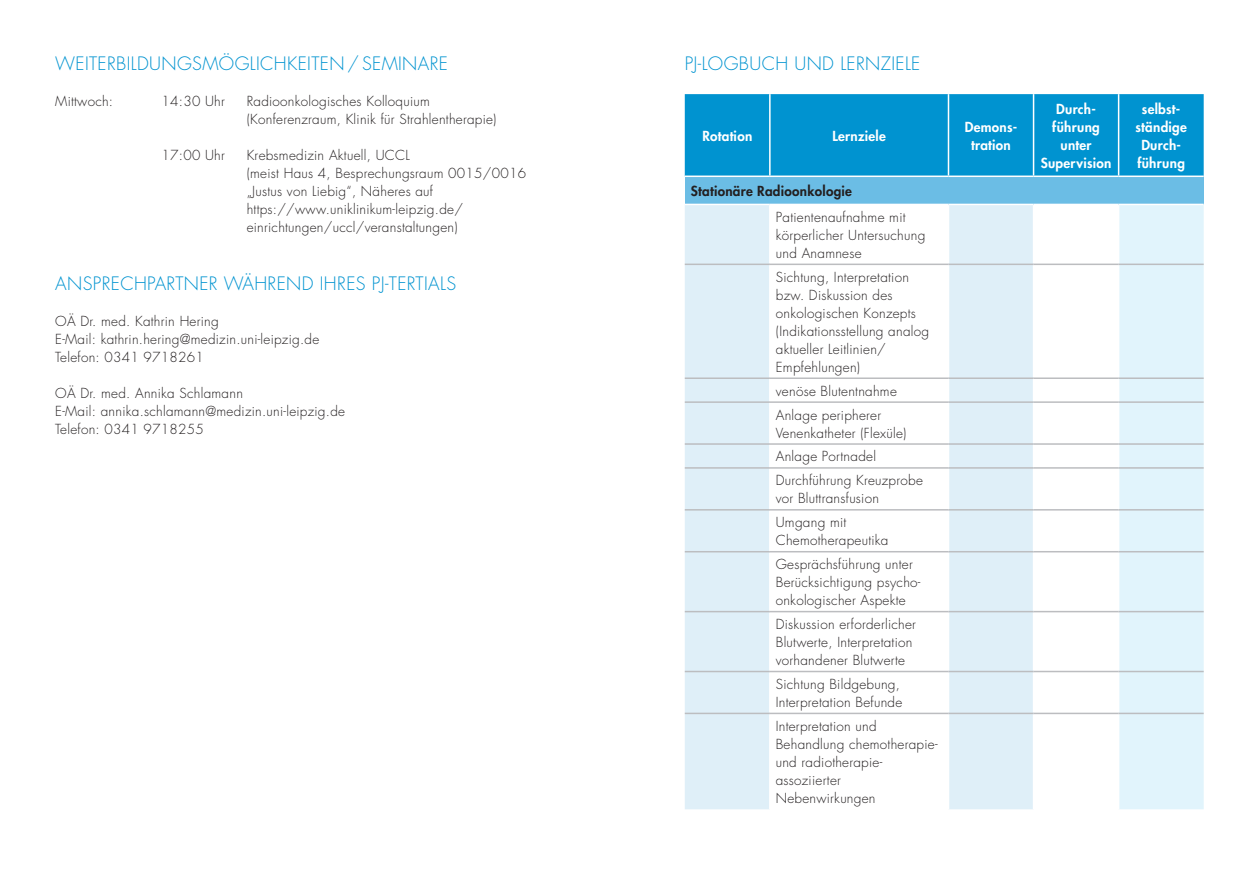
<style>
.page{position:relative;width:1259px;height:893px;background:#fff}
.page>*{position:absolute;margin:0;border:0;box-sizing:border-box;transform-origin:0 0}
.t1{font:300 18px "Futura Std";letter-spacing:.02em;color:#0093d0}
.t2{font:300 13.5px/18px "Futura Std";letter-spacing:.02em;color:#231f20}
.t3{font:800 13.5px/18px "Futura Std";letter-spacing:.02em;color:#fff;text-align:center}
.t4{font:800 13.5px "Futura Std";letter-spacing:.02em;color:#231f20}
</style>
<div class="page">
<div style="left:685px;top:94px;width:518px;height:82px;background:#0093d0"></div>
<div style="left:685px;top:176px;width:518px;height:28px;background:#6bbde5"></div>
<svg style="left:685px;top:205px;width:347px;height:604px"></svg>
<svg style="left:1119px;top:205px;width:84px;height:604px;background:#e2f4fb"></svg>
<hr style="left:769px;top:94px;width:1px;height:82px;background:#fff">
<hr style="left:947px;top:94px;width:2px;height:82px;background:#fff">
<hr style="left:1032px;top:94px;width:2px;height:82px;background:#fff">
<hr style="left:1118px;top:94px;width:1px;height:82px;background:#fff">
<hr style="left:685px;top:176px;width:85px;height:1px;background:#fff">
<hr style="left:770px;top:176px;width:178px;height:1px;background:#fff">
<hr style="left:948px;top:176px;width:85px;height:1px;background:#fff">
<hr style="left:1033px;top:176px;width:85px;height:1px;background:#fff">
<hr style="left:1118px;top:176px;width:85px;height:1px;background:#fff">
<hr style="left:769px;top:205px;width:1px;height:59px;background:#fff">
<hr style="left:947px;top:205px;width:2px;height:59px;background:#fff">
<hr style="left:769px;top:265px;width:1px;height:112px;background:#fff">
<hr style="left:947px;top:265px;width:2px;height:112px;background:#fff">
<svg style="left:769px;top:379px;width:1px;height:22px"></svg>
<hr style="left:947px;top:379px;width:2px;height:22px;background:#fff">
<hr style="left:769px;top:403px;width:1px;height:40px;background:#fff">
<hr style="left:947px;top:403px;width:2px;height:40px;background:#fff">
<svg style="left:769px;top:445px;width:1px;height:22px"></svg>
<hr style="left:947px;top:445px;width:2px;height:22px;background:#fff">
<hr style="left:769px;top:469px;width:1px;height:40px;background:#fff">
<hr style="left:947px;top:469px;width:2px;height:40px;background:#fff">
<hr style="left:769px;top:511px;width:1px;height:40px;background:#fff">
<hr style="left:947px;top:511px;width:2px;height:40px;background:#fff">
<hr style="left:769px;top:552px;width:1px;height:59px;background:#fff">
<hr style="left:947px;top:552px;width:2px;height:59px;background:#fff">
<hr style="left:769px;top:612px;width:1px;height:59px;background:#fff">
<hr style="left:947px;top:612px;width:2px;height:59px;background:#fff">
<hr style="left:769px;top:672px;width:1px;height:41px;background:#fff">
<hr style="left:947px;top:672px;width:2px;height:41px;background:#fff">
<hr style="left:769px;top:714px;width:1px;height:95px;background:#fff">
<hr style="left:947px;top:714px;width:2px;height:95px;background:#fff">
<hr style="left:685px;top:264px;width:85px;height:1px;background:#bcbdc0">
<hr style="left:770px;top:264px;width:178px;height:1px;background:#bcbdc0">
<hr style="left:948px;top:264px;width:85px;height:1px;background:#bcbdc0">
<hr style="left:1033px;top:264px;width:85px;height:1px;background:#bcbdc0">
<hr style="left:1118px;top:264px;width:85px;height:1px;background:#bcbdc0">
<hr style="left:685px;top:377px;width:85px;height:2px;background:#bcbdc0">
<hr style="left:770px;top:377px;width:178px;height:2px;background:#bcbdc0">
<hr style="left:948px;top:377px;width:85px;height:2px;background:#bcbdc0">
<hr style="left:1033px;top:377px;width:85px;height:2px;background:#bcbdc0">
<hr style="left:1118px;top:377px;width:85px;height:2px;background:#bcbdc0">
<hr style="left:685px;top:401px;width:85px;height:2px;background:#bcbdc0">
<hr style="left:770px;top:401px;width:178px;height:2px;background:#bcbdc0">
<hr style="left:948px;top:401px;width:85px;height:2px;background:#bcbdc0">
<hr style="left:1033px;top:401px;width:85px;height:2px;background:#bcbdc0">
<hr style="left:1118px;top:401px;width:85px;height:2px;background:#bcbdc0">
<hr style="left:685px;top:443px;width:85px;height:2px;background:#bcbdc0">
<hr style="left:770px;top:443px;width:178px;height:2px;background:#bcbdc0">
<hr style="left:948px;top:443px;width:85px;height:2px;background:#bcbdc0">
<hr style="left:1033px;top:443px;width:85px;height:2px;background:#bcbdc0">
<hr style="left:1118px;top:443px;width:85px;height:2px;background:#bcbdc0">
<hr style="left:685px;top:467px;width:85px;height:2px;background:#bcbdc0">
<hr style="left:770px;top:467px;width:178px;height:2px;background:#bcbdc0">
<hr style="left:948px;top:467px;width:85px;height:2px;background:#bcbdc0">
<hr style="left:1033px;top:467px;width:85px;height:2px;background:#bcbdc0">
<hr style="left:1118px;top:467px;width:85px;height:2px;background:#bcbdc0">
<hr style="left:685px;top:509px;width:85px;height:2px;background:#bcbdc0">
<hr style="left:770px;top:509px;width:178px;height:2px;background:#bcbdc0">
<hr style="left:948px;top:509px;width:85px;height:2px;background:#bcbdc0">
<hr style="left:1033px;top:509px;width:85px;height:2px;background:#bcbdc0">
<hr style="left:1118px;top:509px;width:85px;height:2px;background:#bcbdc0">
<hr style="left:685px;top:551px;width:85px;height:1px;background:#bcbdc0">
<hr style="left:770px;top:551px;width:178px;height:1px;background:#bcbdc0">
<hr style="left:948px;top:551px;width:85px;height:1px;background:#bcbdc0">
<hr style="left:1033px;top:551px;width:85px;height:1px;background:#bcbdc0">
<hr style="left:1118px;top:551px;width:85px;height:1px;background:#bcbdc0">
<hr style="left:685px;top:611px;width:85px;height:1px;background:#bcbdc0">
<hr style="left:770px;top:611px;width:178px;height:1px;background:#bcbdc0">
<hr style="left:948px;top:611px;width:85px;height:1px;background:#bcbdc0">
<hr style="left:1033px;top:611px;width:85px;height:1px;background:#bcbdc0">
<hr style="left:1118px;top:611px;width:85px;height:1px;background:#bcbdc0">
<hr style="left:685px;top:671px;width:85px;height:1px;background:#bcbdc0">
<hr style="left:770px;top:671px;width:178px;height:1px;background:#bcbdc0">
<hr style="left:948px;top:671px;width:85px;height:1px;background:#bcbdc0">
<hr style="left:1033px;top:671px;width:85px;height:1px;background:#bcbdc0">
<hr style="left:1118px;top:671px;width:85px;height:1px;background:#bcbdc0">
<hr style="left:685px;top:713px;width:85px;height:1px;background:#bcbdc0">
<hr style="left:770px;top:713px;width:178px;height:1px;background:#bcbdc0">
<hr style="left:948px;top:713px;width:85px;height:1px;background:#bcbdc0">
<hr style="left:1033px;top:713px;width:85px;height:1px;background:#bcbdc0">
<hr style="left:1118px;top:713px;width:85px;height:1px;background:#bcbdc0">
<h1 class="t1" style="left:55px;top:53px;width:394px">WEITERBILDUNGSMÖGLICHKEITEN / SEMINARE</h1>
<p class="t2" style="left:55px;top:93px;width:59px">Mittwoch:</p>
<p class="t2" style="left:162px;top:93px;width:65px">14:30 Uhr</p>
<p class="t2" style="left:247px;top:93px;width:251px">Radioonkologisches Kolloquium (Konferenzraum, Klinik für Strahlentherapie)</p>
<p class="t2" style="left:162px;top:147px;width:65px">17:00 Uhr</p>
<p class="t2" style="left:247px;top:147px;width:281px">Krebsmedizin Aktuell, UCCL<br>(meist Haus 4, Besprechungsraum 0015/0016 „Justus von Liebig“, Näheres auf https://www.uniklinikum-leipzig.de/ einrichtungen/uccl/veranstaltungen)</p>
<h1 class="t1" style="left:55px;top:272px;width:402px">ANSPRECHPARTNER WÄHREND IHRES PJ-TERTIALS</h1>
<p class="t2" style="left:55px;top:312px;width:265px">OÄ Dr. med. Kathrin Hering<br>E-Mail: kathrin.hering@medizin.uni-leipzig.de<br>Telefon: 0341 9718261</p>
<p class="t2" style="left:55px;top:384px;width:291px">OÄ Dr. med. Annika Schlamann<br>E-Mail: annika.schlamann@medizin.uni-leipzig.de<br>Telefon: 0341 9718255</p>
<h1 class="t1" style="left:685px;top:53px;width:237px">PJ-LOGBUCH UND LERNZIELE</h1>
<p class="t3" style="left:702px;top:127px;width:51px">Rotation</p>
<p class="t3" style="left:832px;top:127px;width:55px">Lernziele</p>
<p class="t3" style="left:964px;top:118px;width:54px">Demons&shy;tration</p>
<p class="t4" style="left:691px;top:182px;width:163px">Stationäre Radioonkologie</p>
<p class="t2" style="left:776px;top:208px;width:151px">Patientenaufnahme mit körperlicher Untersuchung und Anamnese</p>
<p class="t2" style="left:776px;top:268px;width:155px">Sichtung, Interpretation bzw. Diskussion des onkologischen Konzepts (Indikationsstellung analog aktueller Leitlinien/<br>Empfehlungen)</p>
<p class="t2" style="left:776px;top:379px;width:123px;line-height:23.9px">venöse Blutentnahme<br>Anlage peripherer</p>
<p class="t2" style="left:776px;top:421px;width:149px;line-height:23.9px">Venenkatheter (Flexüle)<br>Anlage Portnadel<br>Durchführung Kreuzprobe</p>
<p class="t2" style="left:776px;top:487px;width:105px;line-height:23.9px">vor Bluttransfusion<br>Umgang mit</p>
<p class="t2" style="left:776px;top:529px;width:138px;line-height:23.9px">Chemotherapeutika<br>Gesprächsführung unter</p>
<p class="t2" style="left:776px;top:574px;width:146px">Berücksichtigung psycho&shy;onkologischer Aspekte</p>
<p class="t2" style="left:776px;top:615px;width:142px">Diskussion erforderlicher<br>Blutwerte, Interpretation vorhandener Blutwerte</p>
<p class="t2" style="left:775px;top:675px;width:128px">Sichtung Bildgebung,<br>Interpretation Befunde</p>
<p class="t2" style="left:775px;top:717px;width:163px">Interpretation und<br>Behandlung chemotherapie&shy;und radiotherapie&shy;assoziierter<br>Nebenwirkungen</p>
<p class="t3" style="left:1040px;top:100px;width:72px">Durch&shy;führung unter<br>Supervision</p>
<p class="t3" style="left:1135px;top:100px;width:53px">selbst&shy;ständige<br>Durch&shy;führung</p>
</div>
